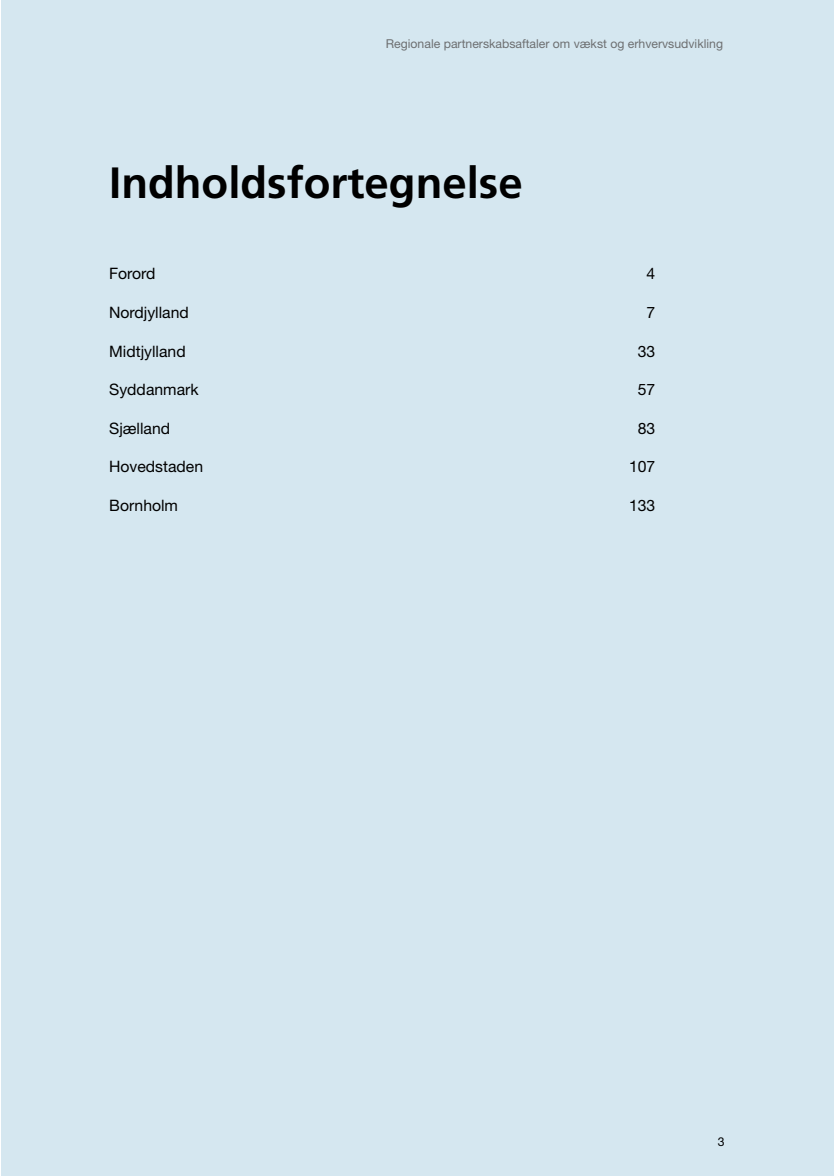
<style>
.page{position:relative;width:834px;height:1176px;background:#fff}
.page>*{position:absolute;margin:0;border:0;box-sizing:border-box;transform-origin:0 0}
.t1{font:700 43.75px "Frutiger";color:#000}
.t2{font:15.75px "Helvetica Neue";color:#000}
.t3{font:12.25px "Helvetica Neue";color:#6d6f71}
.t4{font:12.25px "Helvetica Neue";color:#000}
</style>
<div class="page">
<div style="left:1px;top:0;width:832px;height:1176px;background:#d5e7f0"></div>
<p class="t3" style="left:386px;top:37px;width:338px">Regionale partnerskabsaftaler om vækst og erhvervsudvikling</p>
<h1 class="t1" style="left:109px;top:158px;width:415px">Indholdsfortegnelse</h1>
<p class="t2" style="left:109px;top:264px;width:48px">Forord</p>
<p class="t2" style="left:646px;top:264px;width:10px">4</p>
<p class="t2" style="left:109px;top:303px;width:81px">Nordjylland</p>
<p class="t2" style="left:646px;top:303px;width:10px">7</p>
<p class="t2" style="left:109px;top:341px;width:78px">Midtjylland</p>
<p class="t2" style="left:637px;top:341px;width:19px">33</p>
<p class="t2" style="left:109px;top:380px;width:91px">Syddanmark</p>
<p class="t2" style="left:637px;top:380px;width:19px">57</p>
<p class="t2" style="left:109px;top:418px;width:62px">Sjælland</p>
<p class="t2" style="left:637px;top:418px;width:19px">83</p>
<p class="t2" style="left:109px;top:457px;width:95px">Hovedstaden</p>
<p class="t2" style="left:629px;top:457px;width:28px">107</p>
<p class="t2" style="left:109px;top:495px;width:70px">Bornholm</p>
<p class="t2" style="left:629px;top:495px;width:28px">133</p>
<p class="t4" style="left:717px;top:1134px;width:8px">3</p>
</div>
